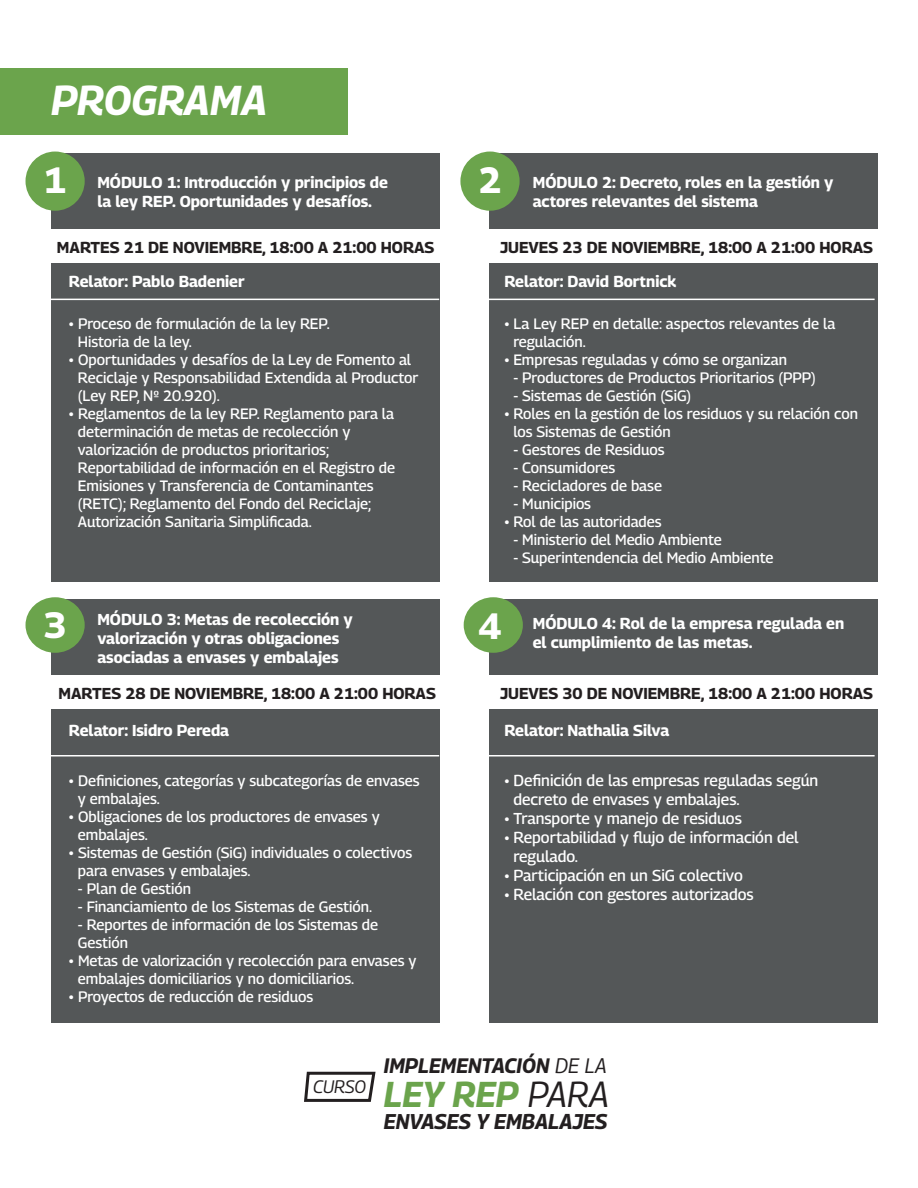
<style>
.page{position:relative;width:918px;height:1188px;background:#fff}
.page>*{position:absolute;margin:0;border:0;box-sizing:border-box;transform-origin:0 0}
.t1{font:italic 700 41.7px "Georama";color:#fff}
.t2{font:700 36.6px "Georama";color:#fff}
.t3{font:italic 700 35.85px "Georama";color:#6ba44c}
.t4{font:italic 700 21.3px "Georama";color:#231f20}
.t5{font:italic 700 21px "Georama";color:#231f20}
.t6{font:italic 18px "Georama";letter-spacing:-.005em;color:#231f20}
.t7{font:700 15.75px/19px "Georama";color:#fff}
.t8{font:500 15.75px/19px "Georama";color:#fff}
.t9{font:700 15.75px "Georama";color:#231f20}
.t10{font:500 15px/18px "Georama";color:#fff}
.s1{font-size:15px}
.s2{font-weight:400}
.s3{font-weight:400;color:#231f20}
</style>
<div class="page">
<div style="left:51px;top:154px;width:388px;height:428px;background:#545758"></div>
<div style="left:26px;top:152px;width:59px;height:59px;background:#6ba44c;border-radius:50%"></div>
<div style="left:51px;top:599px;width:388px;height:423px;background:#545758"></div>
<div style="left:26px;top:597px;width:59px;height:56px;background:#6ba44c;border-radius:50%"></div>
<div style="left:489px;top:599px;width:388px;height:423px;background:#545758"></div>
<div style="left:464px;top:597px;width:59px;height:56px;background:#6ba44c;border-radius:50%"></div>
<div style="left:0;top:68px;width:348px;height:66px;background:#6ba44c"></div>
<div style="left:489px;top:154px;width:388px;height:428px;background:#545758"></div>
<div style="left:45px;top:230px;width:396px;height:33px;background:#fff"></div>
<div style="left:460px;top:152px;width:60px;height:59px;background:#6ba44c;border-radius:50%"></div>
<hr style="left:51px;top:299px;width:388px;height:1px;background:#fff">
<div style="left:482px;top:230px;width:398px;height:33px;background:#fff"></div>
<hr style="left:486px;top:299px;width:389px;height:1px;background:#fff">
<div style="left:45px;top:676px;width:396px;height:33px;background:#fff"></div>
<hr style="left:51px;top:755px;width:388px;height:2px;background:#fff">
<div style="left:482px;top:676px;width:398px;height:33px;background:#fff"></div>
<hr style="left:486px;top:755px;width:389px;height:2px;background:#fff">
<svg style="left:304px;top:1071px;width:72px;height:31px"></svg>
<h1 class="t1" style="left:51px;top:70px;width:218px">PROGRAMA</h1>
<h2 class="t2" style="left:43px;top:154px;width:25px">1</h2>
<h2 class="t2" style="left:479px;top:154px;width:25px">2</h2>
<p class="t7" style="left:97px;top:172px;width:292px">MÓDULO 1: Introducción y principios de la ley REP. Oportunidades y desafíos.</p>
<p class="t9" style="left:57px;top:236px;width:379px">MARTES 21 DE NOVIEMBRE, 18:00 A 21:00 HORAS</p>
<p class="t7" style="left:533px;top:172px;width:302px">MÓDULO 2: Decreto, roles en la gestión y actores relevantes del sistema</p>
<p class="t9" style="left:500px;top:236px;width:374px">JUEVES 23 DE NOVIEMBRE, 18:00 A 21:00 HORAS</p>
<p class="t7" style="left:69px;top:272px;width:177px">Relator: Pablo Badenier</p>
<p class="t10" style="left:78px;top:315px;width:254px;text-indent:-9px">• Proceso de formulación de la ley REP.<br>Historia de la ley.</p>
<p class="t10" style="left:78px;top:351px;width:342px;text-indent:-9px">• Oportunidades y desafíos de la Ley de Fomento al<br>Reciclaje y Responsabilidad Extendida al Productor (Ley REP, Nº 20.920).</p>
<p class="t10" style="left:78px;top:405px;width:319px;text-indent:-9px">• Reglamentos de la ley REP. Reglamento para la determinación de metas de recolección y valorización de productos prioritarios; Reportabilidad de información en el Registro de Emisiones y Transferencia de Contaminantes (RETC); Reglamento del Fondo del Reciclaje; Autorización Sanitaria Simplificada.</p>
<p class="t7" style="left:504px;top:272px;width:173px">Relator: David Bortnick</p>
<p class="t10" style="left:513px;top:315px;width:323px;text-indent:-9px">• La Ley REP en detalle: aspectos relevantes de la regulación.</p>
<p class="t10" style="left:504px;top:351px;width:284px">• Empresas reguladas y cómo se organizan</p>
<p class="t10" style="left:513px;top:369px;width:304px">- Productores de Productos Prioritarios (PPP)</p>
<p class="t10" style="left:513px;top:387px;width:179px">- Sistemas de Gestión (SiG)</p>
<p class="t10" style="left:513px;top:405px;width:346px;text-indent:-9px">• Roles en la gestión de los residuos y su relación con los Sistemas de Gestión</p>
<p class="t10" style="left:513px;top:441px;width:153px">- Gestores de Residuos</p>
<p class="t10" style="left:513px;top:459px;width:103px">- Consumidores</p>
<p class="t10" style="left:513px;top:477px;width:150px">- Recicladores de base</p>
<p class="t10" style="left:513px;top:495px;width:79px">- Municipios</p>
<p class="t10" style="left:504px;top:513px;width:159px">• Rol de las autoridades</p>
<p class="t10" style="left:513px;top:531px;width:210px">- Ministerio del Medio Ambiente</p>
<p class="t10" style="left:513px;top:549px;width:262px">- Superintendencia del Medio Ambiente</p>
<p class="t7" style="left:97px;top:609px;width:257px">MÓDULO 3: Metas de recolección y valorización y otras obligaciones asociadas a envases y embalajes</p>
<p class="t9" style="left:58px;top:682px;width:379px">MARTES 28 DE NOVIEMBRE, 18:00 A 21:00 HORAS</p>
<h2 class="t2" style="left:43px;top:598px;width:25px">3</h2>
<h2 class="t2" style="left:479px;top:600px;width:25px">4</h2>
<p class="t7" style="left:533px;top:614px;width:313px">MÓDULO 4: Rol de la empresa regulada en el cumplimiento de las metas.</p>
<p class="t9" style="left:500px;top:682px;width:374px">JUEVES 30 DE NOVIEMBRE, 18:00 A 21:00 HORAS</p>
<p class="t7" style="left:69px;top:721px;width:162px">Relator: Isidro Pereda</p>
<p class="t10" style="left:78px;top:771px;width:343px;text-indent:-9px">• Definiciones, categorías y subcategorías de envases y embalajes.</p>
<p class="t10" style="left:78px;top:807px;width:303px;text-indent:-9px">• Obligaciones de los productores de envases y embalajes.</p>
<p class="t10" style="left:78px;top:843px;width:336px;text-indent:-9px">• Sistemas de Gestión (SiG) individuales o colectivos para envases y embalajes.</p>
<p class="t10" style="left:78px;top:879px;width:115px">- Plan de Gestión</p>
<p class="t10" style="left:78px;top:897px;width:296px">- Financiamiento de los Sistemas de Gestión.</p>
<p class="t10" style="left:78px;top:915px;width:302px">- Reportes de información de los Sistemas de<br>Gestión</p>
<p class="t10" style="left:78px;top:951px;width:340px;text-indent:-9px">• Metas de valorización y recolección para envases y embalajes domiciliarios y no domiciliarios.</p>
<p class="t10" style="left:69px;top:987px;width:246px">• Proyectos de reducción de residuos</p>
<p class="t7" style="left:504px;top:721px;width:166px">Relator: Nathalia Silva</p>
<p class="t8" style="left:513px;top:771px;width:306px;text-indent:-9px"><span class="s1">•</span> Definición de las empresas reguladas según decreto de envases y embalajes.</p>
<p class="t8" style="left:504px;top:809px;width:239px"><span class="s1">•</span> Transporte y manejo de residuos</p>
<p class="t8" style="left:513px;top:828px;width:287px;text-indent:-9px"><span class="s1">•</span> Reportabilidad y flujo de información del regulado.</p>
<p class="t8" style="left:504px;top:866px;width:240px"><span class="s1">•</span> Participación en un SiG colectivo</p>
<p class="t8" style="left:504px;top:885px;width:251px"><span class="s1">•</span> Relación con gestores autorizados</p>
<p class="t6" style="left:313px;top:1073px;width:55px">CURSO</p>
<h3 class="t5" style="left:384px;top:1051px;width:225px">IMPLEMENTACIÓN <span class="s2">DE LA</span></h3>
<h3 class="t3" style="left:384px;top:1069px;width:227px">LEY REP <span class="s3">PARA</span></h3>
<h3 class="t4" style="left:384px;top:1106px;width:225px">ENVASES Y EMBALAJES</h3>
</div>
